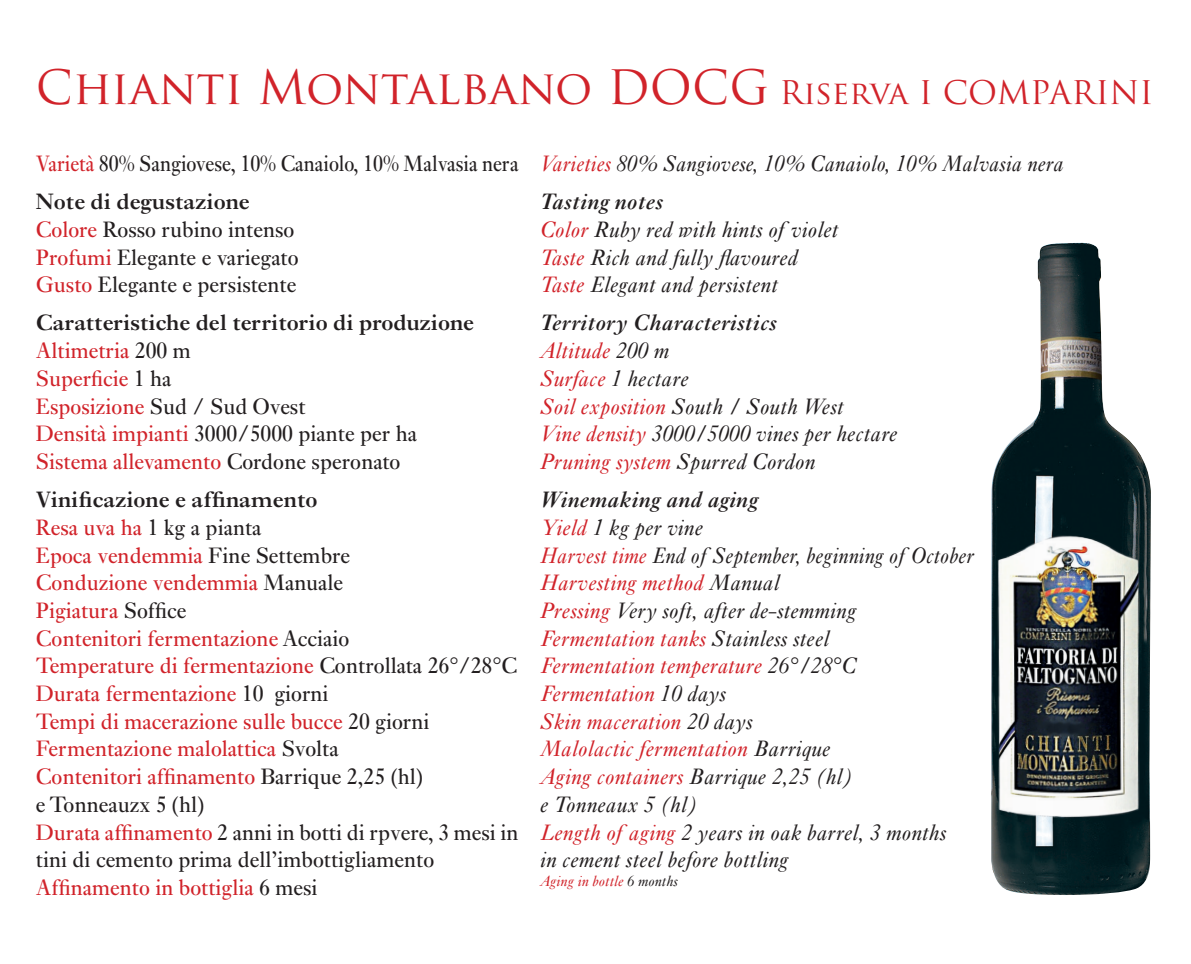
<style>
.page{position:relative;width:1191px;height:964px;background:#fff}
.page>*{position:absolute;margin:0;border:0;box-sizing:border-box;transform-origin:0 0}
.t1{font:46.2px "Trajan Pro";color:#d1232a}
.t2{font:23px "Ehrhardt MT Std";color:#d1232a}
.t3{font:italic 23px "Ehrhardt MT Std";color:#231f20}
.t4{font:23px/27.8px "Ehrhardt MT Std";color:#231f20}
.t5{font:italic 23px "Ehrhardt MT Std";color:#d1232a}
.t6{font:600 23px "Ehrhardt MT Std";color:#231f20}
.t7{font:italic 600 23px "Ehrhardt MT Std";color:#231f20}
.t8{font:italic 23px "Ehrhardt MT Std";color:#231f20;scale:.96 1}
.t9{font:23px "Ehrhardt MT Std";color:#231f20;scale:.92 1}
.t10{font:italic 23px "Ehrhardt MT Std";color:#231f20;scale:.95 1}
.t11{font:italic 15.2px "Ehrhardt MT Std";color:#d1232a}
.s1{font-size:31.8px}
.s2{color:#d1232a}
.s3{color:#231f20}
</style>
<div class="page">
<img style="left:991px;top:243px;width:159px;height:652px">
<img style="left:991px;top:528px;width:155px;height:298px">
<p class="t1" style="left:36px;top:57px;width:1119px">Chianti Montalbano DOCG <span class="s1">Riserva I COMPARINI</span></p>
<p class="t9" style="left:36px;top:150px;width:526px"><span class="s2">Varietà</span> 80% Sangiovese, 10% Canaiolo, 10% Malvasia nera</p>
<p class="t6" style="left:36px;top:188px;width:215px">Note di degustazione</p>
<p class="t4" style="left:36px;top:215px;width:260px"><span class="s2">Colore</span> Rosso rubino intenso</p>
<p class="t4" style="left:36px;top:243px;width:264px"><span class="s2">Profumi</span> Elegante e variegato</p>
<p class="t4" style="left:36px;top:271px;width:262px"><span class="s2">Gusto</span> Elegante e persistente</p>
<p class="t6" style="left:36px;top:309px;width:440px">Caratteristiche del territorio di produzione</p>
<p class="t2" style="left:36px;top:337px;width:156px">Altimetria <span class="s3">200 m</span></p>
<p class="t2" style="left:36px;top:365px;width:137px">Superficie <span class="s3">1 ha</span></p>
<p class="t4" style="left:36px;top:392px;width:271px"><span class="s2">Esposizione</span> Sud / Sud Ovest</p>
<p class="t4" style="left:36px;top:420px;width:383px"><span class="s2">Densità impianti</span> 3000/5000 piante per ha</p>
<p class="t2" style="left:36px;top:448px;width:366px">Sistema allevamento <span class="s3">Cordone speronato</span></p>
<p class="t6" style="left:36px;top:486px;width:283px">Vinificazione e affinamento</p>
<p class="t4" style="left:36px;top:513px;width:227px"><span class="s2">Resa uva ha</span> 1 kg a pianta</p>
<p class="t2" style="left:36px;top:541px;width:316px">Epoca vendemmia <span class="s3">Fine Settembre</span></p>
<p class="t2" style="left:36px;top:569px;width:309px">Conduzione vendemmia <span class="s3">Manuale</span></p>
<p class="t2" style="left:36px;top:596px;width:152px">Pigiatura <span class="s3">Soffice</span></p>
<p class="t2" style="left:36px;top:624px;width:315px">Contenitori fermentazione <span class="s3">Acciaio</span></p>
<p class="t2" style="left:36px;top:652px;width:483px">Temperature di fermentazione <span class="s3">Controllata 26°/28°C</span></p>
<p class="t2" style="left:36px;top:680px;width:294px">Durata fermentazione <span class="s3">10 giorni</span></p>
<p class="t2" style="left:36px;top:707px;width:395px">Tempi di macerazione sulle bucce <span class="s3">20 giorni</span></p>
<p class="t2" style="left:36px;top:735px;width:304px">Fermentazione malolattica <span class="s3">Svolta</span></p>
<p class="t2" style="left:36px;top:763px;width:389px">Contenitori affinamento <span class="s3">Barrique 2,25 (hl)</span></p>
<p class="t4" style="left:36px;top:790px;width:170px">e Tonneauzx 5 (hl)</p>
<p class="t4" style="left:36px;top:818px;width:484px"><span class="s2">Durata affinamento</span> 2 anni in botti di rpvere, 3 mesi in tini di cemento prima dell’imbottigliamento</p>
<p class="t2" style="left:36px;top:874px;width:283px">Affinamento in bottiglia <span class="s3">6 mesi</span></p>
<p class="t8" style="left:540px;top:150px;width:547px"><span class="s2">Varieties</span> 80% Sangiovese, 10% Canaiolo, 10% Malvasia nera</p>
<p class="t7" style="left:540px;top:188px;width:125px">Tasting notes</p>
<p class="t3" style="left:540px;top:216px;width:300px"><span class="s2">Color</span> Ruby red with hints of violet</p>
<p class="t3" style="left:540px;top:244px;width:260px"><span class="s2">Taste</span> Rich and fully flavoured</p>
<p class="t3" style="left:540px;top:271px;width:239px"><span class="s2">Taste</span> Elegant and persistent</p>
<p class="t7" style="left:540px;top:310px;width:239px">Territory Characteristics</p>
<p class="t5" style="left:540px;top:337px;width:131px">Altitude <span class="s3">200 m</span></p>
<p class="t3" style="left:540px;top:365px;width:150px"><span class="s2">Surface</span> 1 hectare</p>
<p class="t3" style="left:540px;top:393px;width:305px"><span class="s2">Soil exposition</span> South / South West</p>
<p class="t3" style="left:540px;top:420px;width:359px"><span class="s2">Vine density</span> 3000/5000 vines per hectare</p>
<p class="t5" style="left:540px;top:448px;width:277px">Pruning system <span class="s3">Spurred Cordon</span></p>
<p class="t7" style="left:540px;top:486px;width:220px">Winemaking and aging</p>
<p class="t3" style="left:540px;top:514px;width:165px"><span class="s2">Yield</span> 1 kg per vine</p>
<p class="t10" style="left:540px;top:541px;width:458px"><span class="s2">Harvest time</span> End of September, beginning of October</p>
<p class="t5" style="left:540px;top:569px;width:241px">Harvesting method <span class="s3">Manual</span></p>
<p class="t3" style="left:540px;top:597px;width:318px"><span class="s2">Pressing</span> Very soft, after de-stemming</p>
<p class="t5" style="left:540px;top:625px;width:291px">Fermentation tanks <span class="s3">Stainless steel</span></p>
<p class="t5" style="left:540px;top:652px;width:318px">Fermentation temperature <span class="s3">26°/28°C</span></p>
<p class="t5" style="left:540px;top:680px;width:187px">Fermentation <span class="s3">10 days</span></p>
<p class="t5" style="left:540px;top:708px;width:214px">Skin maceration <span class="s3">20 days</span></p>
<p class="t5" style="left:540px;top:735px;width:292px">Malolactic fermentation <span class="s3">Barrique</span></p>
<p class="t3" style="left:540px;top:763px;width:314px"><span class="s2">Aging containers</span> Barrique 2,25 (hl)</p>
<p class="t3" style="left:540px;top:791px;width:159px">e Tonneaux 5 (hl)</p>
<p class="t3" style="left:540px;top:818px;width:408px"><span class="s2">Length of aging</span> 2 years in oak barrel, 3 months</p>
<p class="t3" style="left:540px;top:846px;width:250px">in cement steel before bottling</p>
<p class="t11" style="left:540px;top:872px;width:139px">Aging in bottle <span class="s3">6 months</span></p>
</div>
